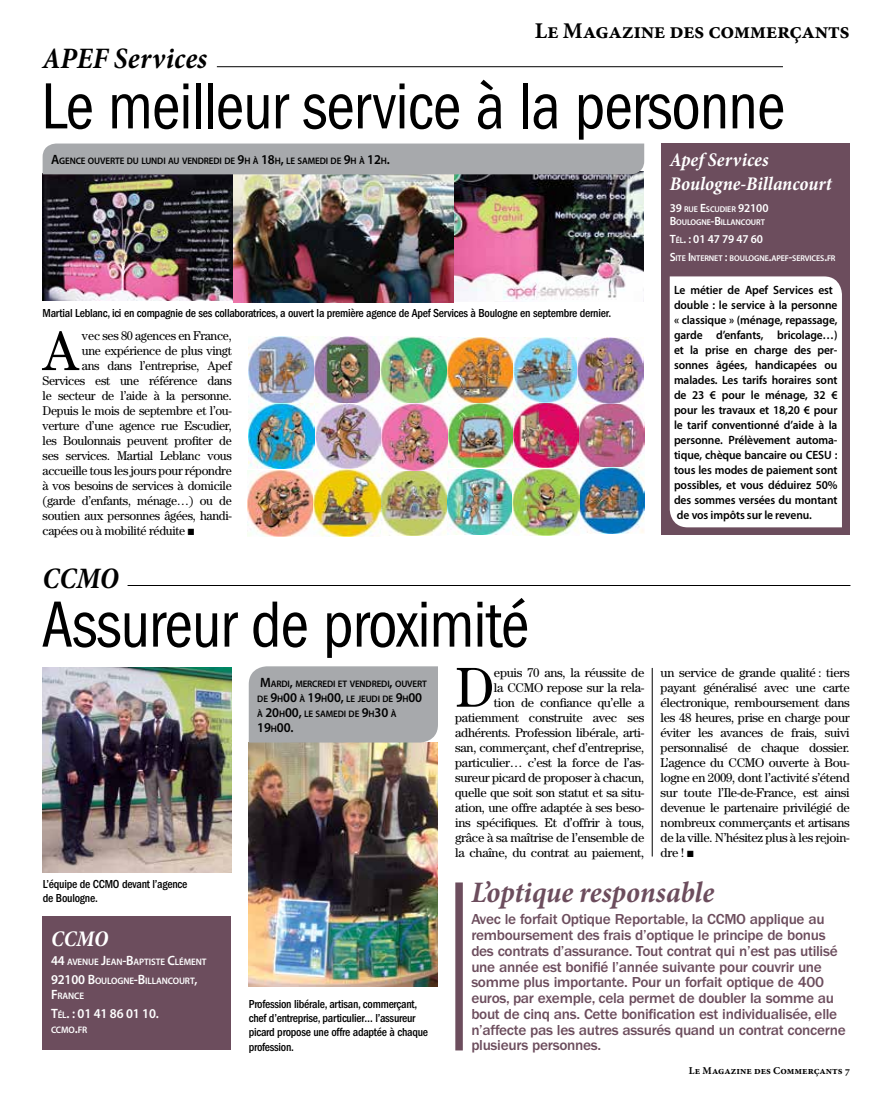
<style>
.page{position:relative;width:893px;height:1093px;background:#fff}
.page>*{position:absolute;margin:0;border:0;box-sizing:border-box;transform-origin:0 0}
.t1{font:condensed 67.5px "ITC Franklin Gothic Std";letter-spacing:-.015em;color:#000;scale:.95 1}
.t2{font:56.4px "Century Std";color:#000;scale:.96 1}
.t3{font:italic 700 condensed 30px "Minion Pro";color:#6c4d5d}
.t4{font:italic 700 condensed 30px "Minion Pro";color:#000}
.t5{font:700 22.5px "Minion Pro";letter-spacing:-.02em;color:#000}
.t6{font:italic 700 condensed 22.5px "Minion Pro";color:#fff}
.t7{font:italic 700 condensed 19.5px/23.4px "Minion Pro";color:#fff}
.t8{font:500 15px/15.8px "ITC Franklin Gothic Std";letter-spacing:-.02em;color:#6c4d5d}
.t9{font:600 13.5px "Myriad Pro";letter-spacing:-.01em;color:#fff;scale:.96 1}
.t10{font:600 13.5px "Myriad Pro";color:#000;scale:.96 1}
.t11{font:12.75px/15px "Century Std";letter-spacing:-.025em;color:#000;text-align:right}
.t12{font:12.75px "Century Std";letter-spacing:-.025em;color:#000;scale:.96 1}
.t13{font:600 12px/15px "Myriad Pro";letter-spacing:-.01em;color:#000;scale:.96 1}
.t14{font:500 condensed 12px/14.2px "ITC Franklin Gothic Std";letter-spacing:-.02em;color:#000}
.t15{font:600 12px "Myriad Pro";letter-spacing:-.01em;color:#fff;scale:.96 1}
.t16{font:700 10.5px "Minion Pro";color:#000}
.t17{font:600 9.45px/15px "Myriad Pro";letter-spacing:-.015em;color:#000;scale:.96 1}
.t18{font:600 9.45px/19.2px "Myriad Pro";letter-spacing:-.015em;color:#fff;scale:.96 1}
.t19{font:600 8.4px/13.5px "Myriad Pro";letter-spacing:-.015em;color:#fff;scale:.96 1}
.s1{font-size:13.5px}
.s2{font-size:12px}
.s3{font-size:8.4px}
.s4{font-size:9.45px}
</style>
<div class="page">
<img style="left:454px;top:174px;width:190px;height:127px">
<img style="left:43px;top:174px;width:411px;height:128px">
<div style="left:43px;top:144px;width:601px;height:30px;background:#a7a9ac"></div>
<div style="left:661px;top:144px;width:189px;height:391px;background:#6c4d5d"></div>
<div style="left:670px;top:276px;width:172px;height:251px;background:#fff"></div>
<hr style="left:217px;top:66px;width:566px;height:1px;background:#000">
<img style="left:513px;top:404px;width:132px;height:64px">
<img style="left:381px;top:468px;width:198px;height:67px">
<img style="left:249px;top:337px;width:395px;height:67px">
<img style="left:579px;top:468px;width:65px;height:65px">
<img style="left:248px;top:470px;width:133px;height:67px">
<img style="left:249px;top:403px;width:198px;height:67px">
<img style="left:449px;top:404px;width:64px;height:64px">
<hr style="left:652px;top:668px;width:1px;height:188px;background:#000">
<div style="left:43px;top:916px;width:188px;height:134px;background:#6c4d5d"></div>
<div style="left:455px;top:882px;width:8px;height:168px;background:#6c4d5d"></div>
<hr style="left:128px;top:585px;width:722px;height:1px;background:#000">
<img style="left:249px;top:742px;width:189px;height:244px">
<div style="left:249px;top:666px;width:189px;height:76px;background:#a7a9ac"></div>
<img style="left:43px;top:668px;width:189px;height:205px">
<h3 class="t5" style="left:535px;top:15px;width:316px">Le Magazine des commerçants</h3>
<h3 class="t4" style="left:42px;top:37px;width:166px">APEF Services</h3>
<h1 class="t1" style="left:41px;top:68px;width:785px">Le meilleur service à la personne</h1>
<p class="t17" style="left:51px;top:153px;width:354px"><span class="s1">A</span>GENCE OUVERTE DU LUNDI AU VENDREDI DE <span class="s1">9</span>H À <span class="s1">18</span>H<span class="s1">,</span> LE SAMEDI DE <span class="s1">9</span>H À <span class="s1">12</span>H<span class="s1">.</span></p>
<h3 class="t7" style="left:670px;top:148px;width:164px">Apef Services<br>Boulogne-Billancourt</h3>
<p class="t19" style="left:670px;top:202px;width:104px"><span class="s2">39</span> RUE <span class="s2">E</span>SCUDIER <span class="s2">92100<br>B</span>OULOGNE<span class="s2">-B</span>ILLANCOURT</p>
<p class="t15" style="left:670px;top:231px;width:99px">T<span class="s3">ÉL</span>. : 01 47 79 47 60</p>
<p class="t19" style="left:670px;top:251px;width:174px"><span class="s2">S</span>ITE <span class="s2">I</span>NTERNET <span class="s2">:</span> BOULOGNE<span class="s2">.</span>APEF<span class="s2">-</span>SERVICES<span class="s2">.</span>FR</p>
<p class="t13" style="left:674px;top:282px;width:172px">Le métier de Apef Services est double : le service à la personne « classique » (ménage, repassage, garde d’enfants, bricolage…) et la prise en charge des per&shy;sonnes âgées, handicapées ou malades. Les tarifs horaires sont de 23 € pour le ménage, 32 € pour les travaux et 18,20 € pour le tarif conventionné d’aide à la personne. Prélèvement automa&shy;tique, chèque bancaire ou CESU : tous les modes de paiement sont possibles, et vous déduirez 50% des sommes versées du montant de vos impôts sur le revenu.</p>
<p class="t14" style="left:43px;top:306px;width:570px">Martial Leblanc, ici en compagnie de ses collaboratrices, a ouvert la première agence de Apef Services à Boulogne en septembre dernier.</p>
<h2 class="t2" style="left:43px;top:318px;width:39px">A</h2>
<p class="t12" style="left:82px;top:328px;width:158px">vec ses 80 agences en France,</p>
<p class="t12" style="left:82px;top:343px;width:158px">une expérience de plus vingt</p>
<p class="t12" style="left:82px;top:358px;width:158px">ans dans l’entreprise, Apef</p>
<p class="t12" style="left:43px;top:373px;width:199px">Services est une référence dans</p>
<p class="t12" style="left:43px;top:388px;width:199px">le secteur de l’aide à la personne.</p>
<p class="t12" style="left:43px;top:403px;width:199px">Depuis le mois de septembre et l’ou-</p>
<p class="t12" style="left:43px;top:418px;width:199px">verture d’une agence rue Escudier,</p>
<p class="t12" style="left:43px;top:433px;width:199px">les Boulonnais peuvent profiter de</p>
<p class="t12" style="left:43px;top:448px;width:199px">ses services. Martial Leblanc vous</p>
<p class="t12" style="left:43px;top:463px;width:199px">accueille tous les jours pour répondre</p>
<p class="t12" style="left:43px;top:478px;width:199px">à vos besoins de services à domicile</p>
<p class="t12" style="left:43px;top:493px;width:199px">(garde d’enfants, ménage…) ou de</p>
<p class="t12" style="left:43px;top:508px;width:199px">soutien aux personnes âgées, handi-</p>
<p class="t12" style="left:43px;top:523px;width:160px">capées ou à mobilité réduite ■</p>
<h3 class="t4" style="left:42px;top:558px;width:78px">CCMO</h3>
<h1 class="t1" style="left:41px;top:586px;width:515px">Assureur de proximité</h1>
<p class="t17" style="left:257px;top:676px;width:178px;text-indent:3px"><span class="s1">M</span>ARDI<span class="s1">,</span> MERCREDI ET VENDREDI<span class="s1">,</span> OUVERT<br>DE <span class="s1">9</span>H<span class="s1">00</span> À <span class="s1">19</span>H<span class="s1">00,</span> LE JEUDI DE <span class="s1">9</span>H<span class="s1">00<br></span>À <span class="s1">20</span>H<span class="s1">00,</span> LE SAMEDI DE <span class="s1">9</span>H<span class="s1">30</span> À</p>
<p class="t10" style="left:257px;top:719px;width:39px">19<span class="s4">H</span>00.</p>
<p class="t11" style="left:455px;top:664px;width:191px">epuis 70 ans, la réussite de<br>la CCMO repose sur la rela-<br>tion de confiance qu’elle a patiemment construite avec ses adhérents. Profession libérale, arti&shy;san, commerçant, chef d’entreprise, particulier… c’est la force de l’as&shy;sureur picard de proposer à chacun, quelle que soit son statut et sa situ&shy;ation, une offre adaptée à ses beso&shy;ins spécifiques. Et d’offrir à tous, grâce à sa maîtrise de l’ensemble de la chaîne, du contrat au paiement,</p>
<h2 class="t2" style="left:455px;top:654px;width:42px">D</h2>
<p class="t11" style="left:661px;top:664px;width:191px;text-align:justify">un service de grande qualité : tiers payant généralisé avec une carte électronique, remboursement dans les 48 heures, prise en charge pour éviter les avances de frais, suivi personnalisé de chaque dossier.<br>L’agence du CCMO ouverte à Bou&shy;logne en 2009, dont l’activité s’étend sur toute l’Ile-de-France, est ainsi devenue le partenaire privilégié de nombreux commerçants et artisans de la ville. N’hésitez plus à les rejoin&shy;dre ! ■</p>
<p class="t14" style="left:43px;top:877px;width:146px">L’équipe de CCMO devant l’agence de Boulogne.</p>
<h3 class="t6" style="left:51px;top:923px;width:59px">CCMO</h3>
<p class="t18" style="left:51px;top:951px;width:163px"><span class="s1">44</span> AVENUE <span class="s1">J</span>EAN<span class="s1">-B</span>APTISTE <span class="s1">C</span>LÉMENT<br><span class="s1">92100 B</span>OULOGNE<span class="s1">-B</span>ILLANCOURT<span class="s1">,</span></p>
<p class="t18" style="left:51px;top:986px;width:36px"><span class="s1">F</span> RANCE</p>
<p class="t9" style="left:51px;top:1005px;width:114px">T<span class="s4">ÉL</span>. : 01 41 86 01 10.</p>
<p class="t18" style="left:51px;top:1020px;width:39px">CCMO<span class="s1">.</span>FR</p>
<p class="t14" style="left:249px;top:997px;width:181px">Profession libérale, artisan, commerçant, chef d’entreprise, particulier… l’assureur picard propose une offre adaptée à chaque profession.</p>
<h3 class="t3" style="left:471px;top:872px;width:244px">L’optique responsable</h3>
<p class="t8" style="left:471px;top:911px;width:376px">Avec le forfait Optique Reportable, la CCMO applique au remboursement des frais d’optique le principe de bonus des contrats d’assurance. Tout contrat qui n’est pas utilisé une année est bonifié l’année suivante pour couvrir une somme plus importante. Pour un forfait optique de 400 euros, par exemple, cela permet de doubler la somme au bout de cinq ans. Cette bonification est individualisée, elle n’affecte pas les autres assurés quand un contrat concerne plusieurs personnes.</p>
<p class="t16" style="left:689px;top:1063px;width:163px">Le Magazine des Commerçants 7</p>
</div>
